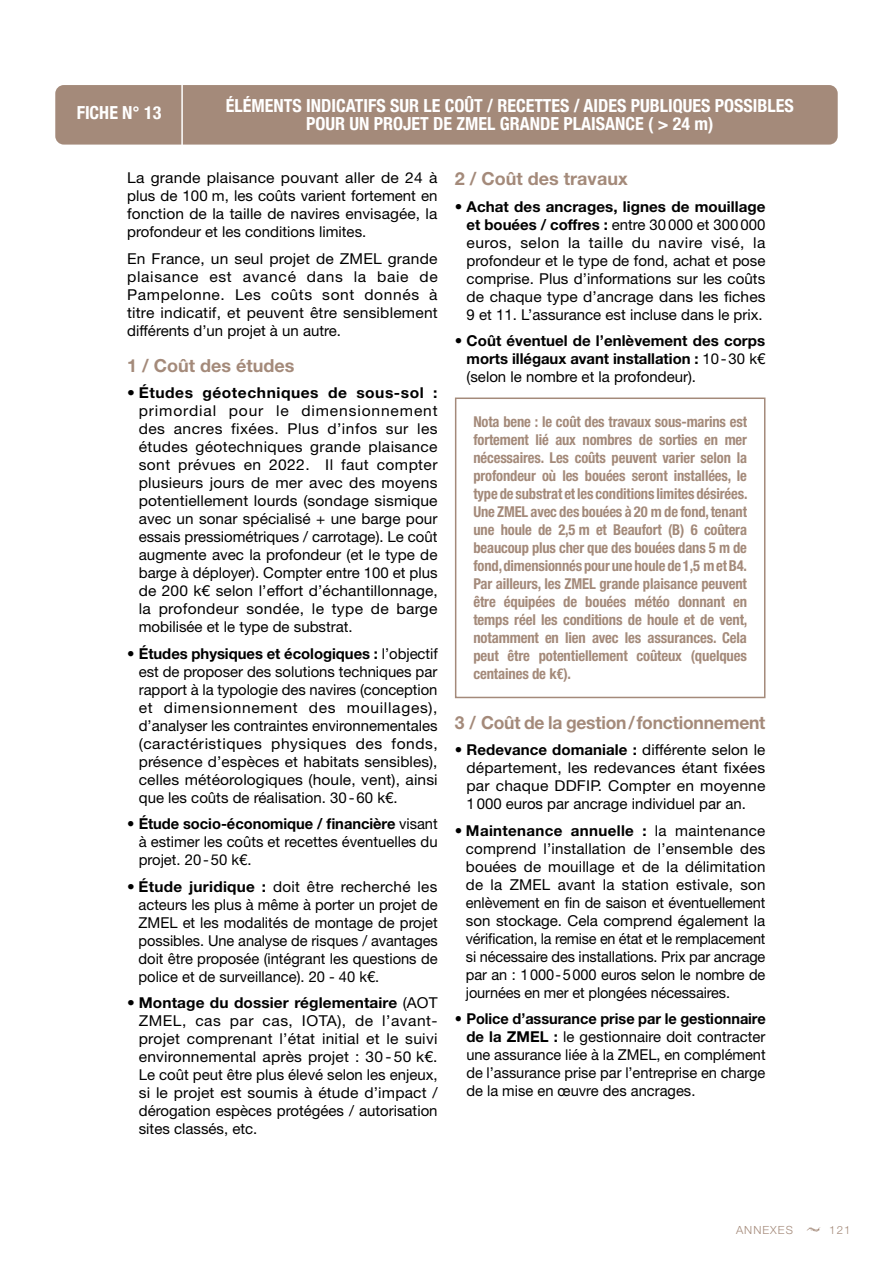
<style>
.page{position:relative;width:893px;height:1263px;background:#fff}
.page>*{position:absolute;margin:0;border:0;box-sizing:border-box;transform-origin:0 0}
.t1{font:700 condensed 18px/18px "Helvetica Neue";color:#fff;text-align:center}
.t2{font:700 18px "Helvetica Neue LT Std";letter-spacing:-.01em;color:#a48a7a}
.t3{font:15px/18px "Helvetica Neue LT Std";color:#000;text-align:justify}
.t4{font:15px/18px "Helvetica Neue LT Std";color:#000;text-align:justify;scale:1.04 1}
.t5{font:700 condensed 15px/18px "Helvetica Neue LT Pro";letter-spacing:-.01em;color:#a48a7a;text-align:justify}
.t6{font:700 15px/18px "Helvetica Neue LT Std";color:#000;text-align:justify}
.t7{font:300 11.25px "Helvetica Neue LT Std";letter-spacing:.09em;color:#a48a7a}
.s1{font-weight:700}
.s2{font-weight:400}
.s3{font-family:"Helvetica Neue"}
</style>
<div class="page">
<svg style="left:807px;top:1227px;width:14px;height:5px"></svg>
<div style="left:55px;top:85px;width:783px;height:60px;background:#a48a7a;border-radius:9px"></div>
<hr style="left:181px;top:77px;width:2px;height:82px;background:#fff">
<div style="left:455px;top:397px;width:310px;height:301px;border:2px solid #a48a7a"></div>
<p class="t1" style="left:77px;top:103px;width:86px">FICHE N° 13</p>
<p class="t1" style="left:226px;top:95px;width:570px">ÉLÉMENTS INDICATIFS SUR LE COÛT / RECETTES / AIDES PUBLIQUES POSSIBLES<br>POUR UN PROJET DE ZMEL GRANDE PLAISANCE ( &gt; 24 m)</p>
<p class="t4" style="left:127px;top:168px;width:300px">La grande plaisance pouvant aller de 24 à plus de 100 m, les coûts varient fortement en fonction de la taille de navires envisagée, la profondeur et les conditions limites.</p>
<p class="t4" style="left:127px;top:249px;width:300px">En France, un seul projet de ZMEL grande plaisance est avancé dans la baie de Pampelonne. Les coûts sont donnés à titre indicatif, et peuvent être sensiblement différents d’un projet à un autre.</p>
<p class="t2" style="left:127px;top:354px;width:169px">1 / Coût des études</p>
<p class="t4" style="left:139px;top:383px;width:289px;text-indent:-12px">• <span class="s1">Études géotechniques de sous-sol : </span>primordial pour le dimensionnement des ancres fixées. Plus d’infos sur les études géotechniques grande plaisance sont prévues en 2022. Il faut compter plusieurs jours de mer avec des moyens potentiellement lourds (sondage sismique avec un sonar spécialisé + une barge pour essais pressiométriques / carrotage). Le coût augmente avec la profondeur (et le type de barge à déployer). Compter entre 100 et plus de 200 k€ selon l’effort d’échantillonnage, la profondeur sondée, le type de barge mobilisée et le type de substrat.</p>
<p class="t3" style="left:139px;top:644px;width:301px;text-indent:-12px">• <span class="s1">Études physiques et écologiques :</span> l’objectif est de proposer des solutions techniques par rapport à la typologie des navires (conception et dimensionnement des mouillages), d’analyser les contraintes environnementales (caractéristiques physiques des fonds, présence d’espèces et habitats sensibles), celles météorologiques (houle, vent), ainsi que les coûts de réalisation. 30-60 k€.</p>
<p class="t3" style="left:139px;top:814px;width:300px;text-indent:-12px">• <span class="s1">Étude socio-économique / financière</span> visant à estimer les coûts et recettes éventuelles du projet. 20-50 k€.</p>
<p class="t3" style="left:139px;top:877px;width:301px;text-indent:-11px">• <span class="s1">Étude juridique :</span> doit être recherché les acteurs les plus à même à porter un projet de ZMEL et les modalités de montage de projet possibles. Une analyse de risques / avantages doit être proposée (intégrant les questions de police et de surveillance). 20 - 40 k€.</p>
<p class="t3" style="left:139px;top:993px;width:300px;text-indent:-12px">• <span class="s1">Montage du dossier réglementaire</span> (AOT ZMEL, cas par cas, IOTA), de l’avant&shy;projet comprenant l’état initial et le suivi environnemental après projet : 30 - 50 k€.<br>Le coût peut être plus élevé selon les enjeux, si le projet est soumis à étude d’impact / dérogation espèces protégées / autorisation sites classés, etc.</p>
<p class="t2" style="left:455px;top:168px;width:174px">2 / Coût des travaux</p>
<p class="t3" style="left:467px;top:197px;width:300px;text-indent:-12px">• <span class="s1">Achat des ancrages, lignes de mouillage et bouées / coffres :</span> entre 30000 et 300000 euros, selon la taille du navire visé, la profondeur et le type de fond, achat et pose comprise. Plus d’informations sur les coûts de chaque type d’ancrage dans les fiches 9 et 11. L’assurance est incluse dans le prix.</p>
<p class="t6" style="left:467px;top:331px;width:300px;text-indent:-12px"><span class="s2">•</span> Coût éventuel de l’enlèvement des corps morts illégaux avant installation : <span class="s2">10-30 k€ (selon le nombre et la profondeur).</span></p>
<p class="t5" style="left:473px;top:412px;width:276px">Nota bene : le coût des travaux sous-marins est fortement lié aux nombres de sorties en mer nécessaires. Les coûts peuvent varier selon la profondeur où les bouées seront installées, le type de substrat et les conditions limites désirées.<br>Une ZMEL avec des bouées à 20 m de fond, tenant une houle de 2,5 m et Beaufort (B) 6 coûtera beaucoup plus cher que des bouées dans 5 m de fond, dimensionnés pour une houle de 1,5 m et B4.<br>Par ailleurs, les ZMEL grande plaisance peuvent être équipées de bouées météo donnant en temps réel les conditions de houle et de vent, notamment en lien avec les assurances. Cela peut être potentiellement coûteux (quelques centaines de k<span class="s3">€</span>).</p>
<p class="t2" style="left:455px;top:711px;width:312px">3 / Coût de la gestion/fonctionnement</p>
<p class="t3" style="left:466px;top:741px;width:300px;text-indent:-12px"><span class="s1">• Redevance domaniale :</span> différente selon le département, les redevances étant fixées par chaque DDFIP. Compter en moyenne 1000 euros par ancrage individuel par an.</p>
<p class="t3" style="left:466px;top:821px;width:301px;text-indent:-11px"><span class="s1">• Maintenance annuelle :</span> la maintenance comprend l’installation de l’ensemble des bouées de mouillage et de la délimitation de la ZMEL avant la station estivale, son enlèvement en fin de saison et éventuellement son stockage. Cela comprend également la vérification, la remise en état et le remplacement si nécessaire des installations. Prix par ancrage par an : 1000-5000 euros selon le nombre de journées en mer et plongées nécessaires.</p>
<p class="t3" style="left:466px;top:1010px;width:301px;text-indent:-11px"><span class="s1">• Police d’assurance prise par le gestionnaire de la ZMEL :</span> le gestionnaire doit contracter une assurance liée à la ZMEL, en complément de l’assurance prise par l’entreprise en charge de la mise en œuvre des ancrages.</p>
<p class="t7" style="left:736px;top:1223px;width:59px">ANNEXES</p>
<p class="t7" style="left:829px;top:1223px;width:23px">121</p>
</div>
